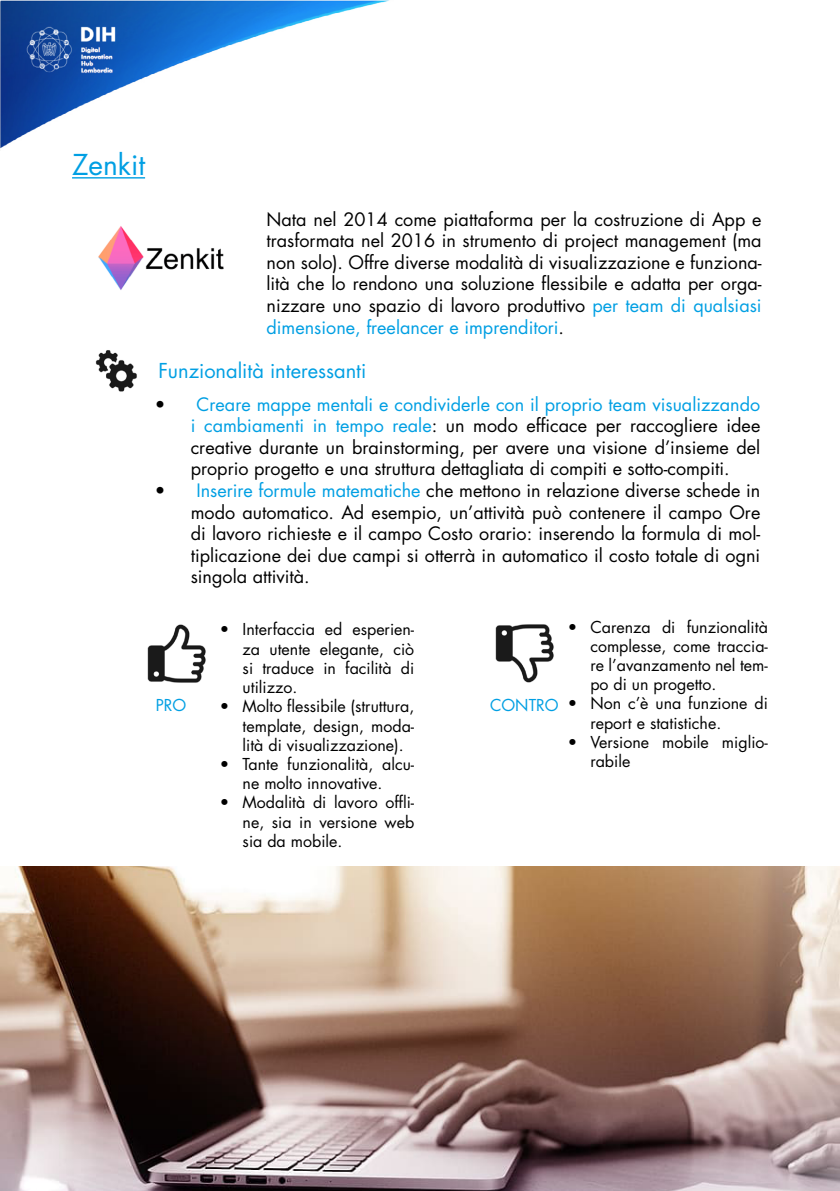
<style>
.page{position:relative;width:840px;height:1191px;background:#fff}
.page>*{position:absolute;margin:0;border:0;box-sizing:border-box;transform-origin:0 0}
.t1{font:28px "Futura Std";color:#009fe3}
.t2{font:20px "Futura Std";color:#009fe3}
.t3{font:18px/21.6px "Futura Std";color:#000;text-align:justify}
.t4{font:16px/19.2px "Futura Std";color:#000;text-align:justify}
.t5{font:16px "Futura Std";color:#009fe3}
.s1{color:#009fe3}
</style>
<div class="page">
<img style="left:0;top:0;width:389px;height:149px">
<img style="left:98px;top:226px;width:126px;height:64px">
<img style="left:147px;top:624px;width:59px;height:59px">
<img style="left:95px;top:350px;width:42px;height:42px">
<img style="left:495px;top:624px;width:59px;height:59px">
<hr style="left:72px;top:177px;width:73px;height:1px;background:#009fe3">
<img style="left:0;top:866px;width:839px;height:325px">
<p class="t1" style="left:72px;top:147px;width:74px">Zenkit</p>
<p class="t3" style="left:266px;top:208px;width:496px">Nata nel 2014 come piattaforma per la costruzione di App e trasformata nel 2016 in strumento di project management (ma non solo). Offre diverse modalità di visualizzazione e funziona&shy;lità che lo rendono una soluzione flessibile e adatta per orga&shy;nizzare uno spazio di lavoro produttivo <span class="s1">per team di qualsiasi dimensione, freelancer e imprenditori</span>.</p>
<p class="t2" style="left:158px;top:358px;width:209px">Funzionalità interessanti</p>
<p class="t3" style="left:191px;top:393px;width:571px;text-indent:-36px">• <span class="s1">Creare mappe mentali e condividerle con il proprio team visualizzando i cambiamenti in tempo reale</span>: un modo efficace per raccogliere idee creative durante un brainstorming, per avere una visione d’insieme del proprio progetto e una struttura dettagliata di compiti e sotto-compiti.</p>
<p class="t3" style="left:191px;top:480px;width:571px;text-indent:-36px">• <span class="s1">Inserire formule matematiche</span> che mettono in relazione diverse schede in modo automatico. Ad esempio, un’attività può contenere il campo Ore di lavoro richieste e il campo Costo orario: inserendo la formula di mol&shy;tiplicazione dei due campi si otterrà in automatico il costo totale di ogni singola attività.</p>
<p class="t4" style="left:242px;top:620px;width:173px;text-indent:-23px">• Interfaccia ed esperien&shy;za utente elegante, ciò si traduce in facilità di utilizzo.</p>
<p class="t4" style="left:242px;top:697px;width:173px;text-indent:-23px">• Molto flessibile (struttura, template, design, moda&shy;lità di visualizzazione).</p>
<p class="t4" style="left:220px;top:754px;width:196px;text-align:center">• Tante funzionalità, alcu&shy;ne molto innovative.</p>
<p class="t4" style="left:242px;top:793px;width:173px;text-indent:-23px">• Modalità di lavoro offli&shy;ne, sia in versione web sia da mobile.</p>
<p class="t5" style="left:156px;top:695px;width:32px">PRO</p>
<p class="t5" style="left:489px;top:695px;width:70px">CONTRO</p>
<p class="t4" style="left:590px;top:617px;width:179px;text-indent:-23px">• Carenza di funzionalità complesse, come traccia&shy;re l’avanzamento nel tem&shy;po di un progetto.</p>
<p class="t4" style="left:590px;top:694px;width:179px;text-indent:-23px">• Non c’è una funzione di report e statistiche.</p>
<p class="t4" style="left:590px;top:732px;width:179px;text-indent:-23px">• Versione mobile miglio&shy;rabile</p>
</div>
